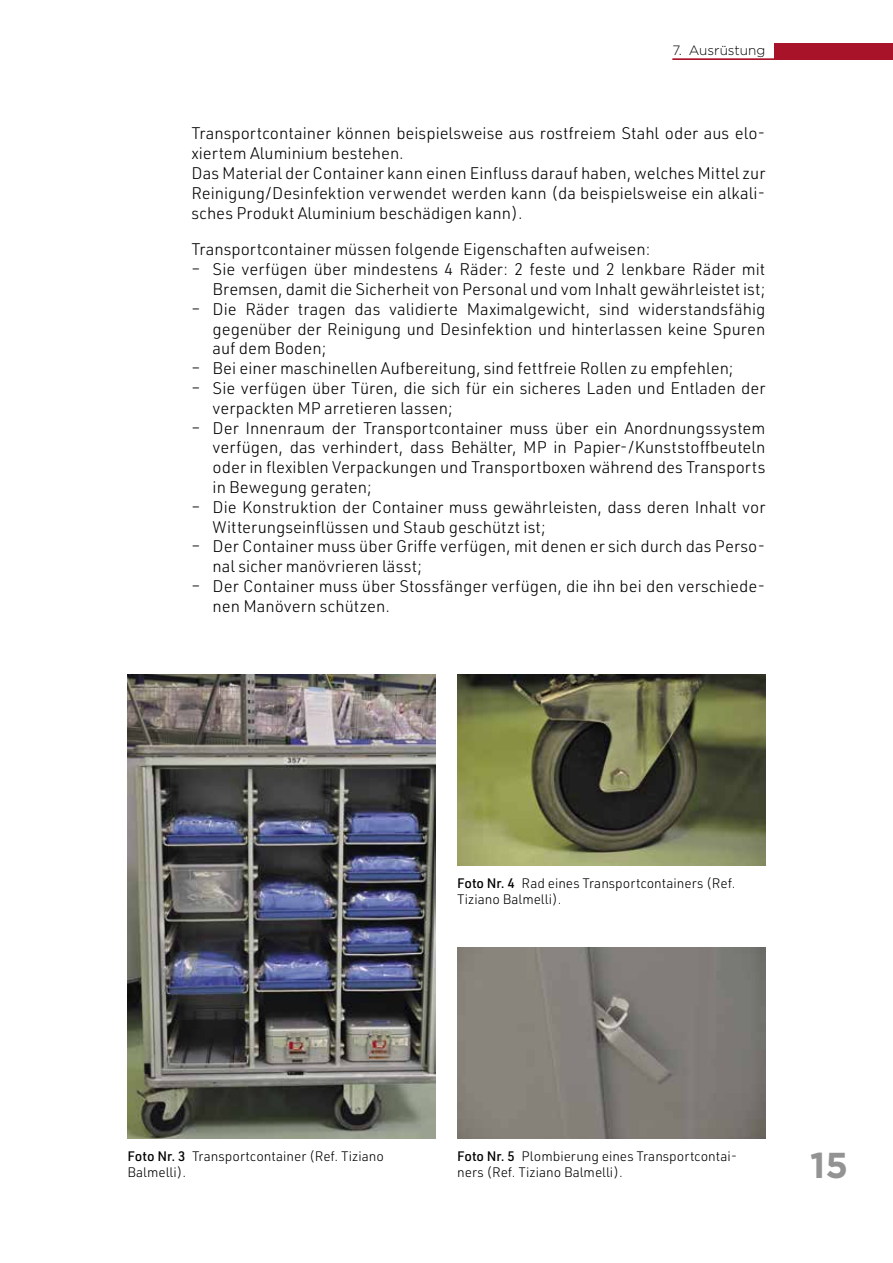
<style>
.page{position:relative;width:893px;height:1263px;background:#fff}
.page>*{position:absolute;margin:0;border:0;box-sizing:border-box;transform-origin:0 0}
.t1{font:700 36px "Gotham";color:#939393}
.t2{font:300 16.5px/19.8px "URWDIN";color:#000}
.t3{font:300 13.5px/16.2px "URWDIN";color:#000}
.t4{font:300 13.5px "Gotham";color:#000}
.s1{font-weight:500}
</style>
<div class="page">
<div style="left:774px;top:43px;width:119px;height:17px;background:#a9132a"></div>
<hr style="left:672px;top:58px;width:221px;height:2px;background:#a9132a">
<img style="left:457px;top:674px;width:308px;height:191px">
<img style="left:457px;top:947px;width:308px;height:191px">
<img style="left:128px;top:674px;width:308px;height:464px">
<p class="t4" style="left:672px;top:43px;width:95px">7. Ausrüstung</p>
<p class="t2" style="left:191px;top:123px;width:576px">Transportcontainer können beispielsweise aus rostfreiem Stahl oder aus elo&shy;xiertem Aluminium bestehen.<br>Das Material der Container kann einen Einfluss darauf haben, welches Mittel zur Reinigung/Desinfektion verwendet werden kann (da beispielsweise ein alkali&shy;sches Produkt Aluminium beschädigen kann).</p>
<p class="t2" style="left:191px;top:239px;width:460px">Transportcontainer müssen folgende Eigenschaften aufweisen:</p>
<p class="t2" style="left:191px;top:259px;width:576px;text-align:right">– Sie verfügen über mindestens 4 Räder: 2 feste und 2 lenkbare Räder mit<br>Bremsen, damit die Sicherheit von Personal und vom Inhalt gewährleistet ist;</p>
<p class="t2" style="left:213px;top:299px;width:554px;text-align:justify;text-indent:-21px">– Die Räder tragen das validierte Maximalgewicht, sind widerstandsfähig gegenüber der Reinigung und Desinfektion und hinterlassen keine Spuren auf dem Boden;</p>
<p class="t2" style="left:191px;top:358px;width:544px">– Bei einer maschinellen Aufbereitung, sind fettfreie Rollen zu empfehlen;</p>
<p class="t2" style="left:213px;top:378px;width:554px;text-indent:-21px">– Sie verfügen über Türen, die sich für ein sicheres Laden und Entladen der verpackten MP arretieren lassen;</p>
<p class="t2" style="left:213px;top:417px;width:554px;text-align:justify;text-indent:-21px">– Der Innenraum der Transportcontainer muss über ein Anordnungssystem verfügen, das verhindert, dass Behälter, MP in Papier-/Kunststoffbeuteln oder in flexiblen Verpackungen und Transportboxen während des Transports in Bewegung geraten;</p>
<p class="t2" style="left:213px;top:497px;width:554px;text-indent:-21px">– Die Konstruktion der Container muss gewährleisten, dass deren Inhalt vor<br>Witterungseinflüssen und Staub geschützt ist;</p>
<p class="t2" style="left:213px;top:536px;width:554px;text-indent:-21px">– Der Container muss über Griffe verfügen, mit denen er sich durch das Perso&shy;nal sicher manövrieren lässt;</p>
<p class="t2" style="left:213px;top:576px;width:554px;text-indent:-21px">– Der Container muss über Stossfänger verfügen, die ihn bei den verschiede&shy;nen Manövern schützen.</p>
<p class="t3" style="left:457px;top:875px;width:280px"><span class="s1">Foto Nr. 4</span> Rad eines Transportcontainers (Ref.<br>Tiziano Balmelli).</p>
<p class="t3" style="left:128px;top:1148px;width:258px"><span class="s1">Foto Nr. 3</span> Transportcontainer (Ref. Tiziano<br>Balmelli).</p>
<p class="t3" style="left:457px;top:1148px;width:282px"><span class="s1">Foto Nr. 5</span> Plombierung eines Transportcontai&shy;ners (Ref. Tiziano Balmelli).</p>
<h1 class="t1" style="left:810px;top:1144px;width:39px">15</h1>
</div>
